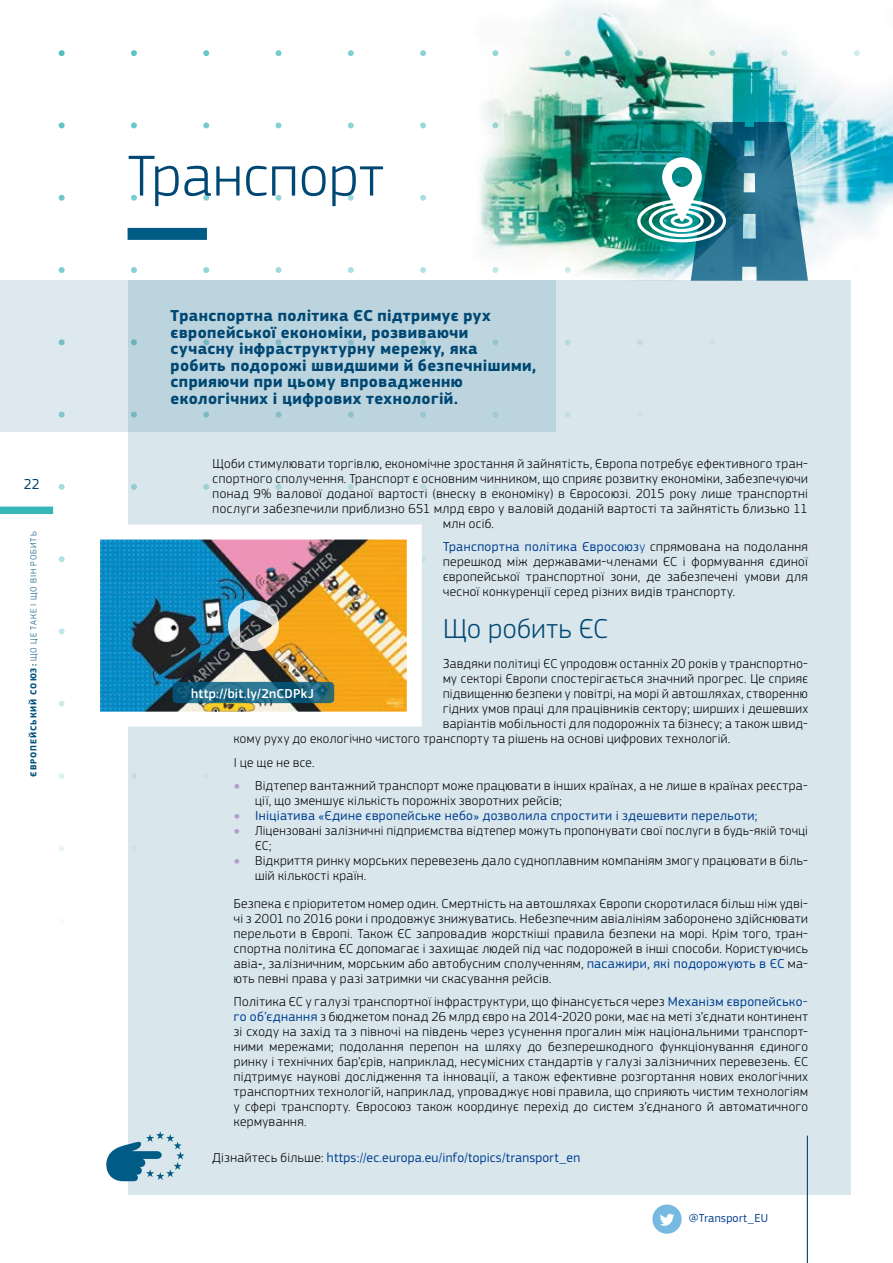
<style>
.page{position:relative;width:893px;height:1263px;background:#fff}
.page>*{position:absolute;margin:0;border:0;box-sizing:border-box;transform-origin:0 0}
.Titre{font:300 60px "EC Square Sans Pro";letter-spacing:.01em;color:#004873}
.Sous-titre_texte{font:300 28.5px "EC Square Sans Pro";letter-spacing:.015em;color:#004873}
.Introduction{font:700 16.5px/16.5px "EC Square Sans Pro";letter-spacing:.025em;color:#004873}
.t1{font:15px "EC Square Sans Pro";color:#014368;scale:.95 1}
._02_Texte_KL_indent{font:300 13.5px/15px "EC Square Sans Pro";letter-spacing:.035em;color:#000}
._02_Texte_KL__no_bas{font:300 13.5px/15px "EC Square Sans Pro";letter-spacing:.035em;color:#000;text-align:justify}
._02_Texte_KL__no_bas-2{font:13.5px "EC Square Sans Pro";letter-spacing:.03em;color:#003f90}
._02_Texte_KL_indent-2{font:300 13.5px/15px "EC Square Sans Pro";letter-spacing:.035em;color:#000;scale:.96 1}
.folio_number{font:500 13.5px "EC Square Sans Pro";letter-spacing:.02em;color:#fff}
._02_Texte_KL__no_bas-3{font:12px "EC Square Sans Pro";letter-spacing:.02em;color:#003f90}
.t2{font:300 9px "EC Square Sans Pro";letter-spacing:.11em;color:#03537e}
.s1{font-weight:700}
.s2{font-weight:400;color:#003f90}
.s3{color:#003f90}
.s4{font-size:7.5px;color:#af9ec8}
.s5{font-weight:300;font-size:7.5px;color:#af9ec8}
.s6{font-family:"DejaVu Sans Condensed";font-weight:400;font-style:italic}
.s7{font-weight:300;color:#000}
</style>
<div class="page">
<div style="left:128px;top:281px;width:722px;height:914px;background:#d9e6ec"></div>
<svg style="left:0;top:281px;width:556px;height:151px;background:#c3d8e1"></svg>
<svg style="left:59px;top:50px;width:6px;height:6px"></svg>
<svg style="left:59px;top:122px;width:6px;height:6px"></svg>
<svg style="left:59px;top:195px;width:6px;height:6px"></svg>
<svg style="left:59px;top:267px;width:6px;height:6px"></svg>
<svg style="left:59px;top:339px;width:6px;height:6px"></svg>
<svg style="left:59px;top:412px;width:6px;height:6px"></svg>
<svg style="left:59px;top:484px;width:6px;height:6px"></svg>
<svg style="left:59px;top:556px;width:6px;height:6px"></svg>
<svg style="left:59px;top:628px;width:6px;height:6px"></svg>
<svg style="left:59px;top:701px;width:6px;height:6px"></svg>
<svg style="left:59px;top:773px;width:6px;height:6px"></svg>
<svg style="left:59px;top:845px;width:6px;height:6px"></svg>
<svg style="left:131px;top:50px;width:6px;height:6px"></svg>
<svg style="left:131px;top:122px;width:6px;height:6px"></svg>
<svg style="left:131px;top:195px;width:6px;height:6px"></svg>
<svg style="left:131px;top:267px;width:6px;height:6px"></svg>
<svg style="left:131px;top:339px;width:6px;height:6px"></svg>
<svg style="left:131px;top:412px;width:6px;height:6px"></svg>
<svg style="left:131px;top:484px;width:6px;height:6px"></svg>
<svg style="left:131px;top:773px;width:6px;height:6px"></svg>
<svg style="left:203px;top:50px;width:6px;height:6px"></svg>
<svg style="left:203px;top:122px;width:6px;height:6px"></svg>
<svg style="left:203px;top:195px;width:6px;height:6px"></svg>
<svg style="left:203px;top:267px;width:6px;height:6px"></svg>
<svg style="left:203px;top:339px;width:6px;height:6px"></svg>
<svg style="left:203px;top:412px;width:6px;height:6px"></svg>
<svg style="left:203px;top:484px;width:6px;height:6px"></svg>
<svg style="left:204px;top:774px;width:5px;height:5px"></svg>
<svg style="left:276px;top:50px;width:5px;height:6px"></svg>
<svg style="left:276px;top:122px;width:5px;height:6px"></svg>
<svg style="left:276px;top:195px;width:5px;height:6px"></svg>
<svg style="left:276px;top:267px;width:5px;height:6px"></svg>
<svg style="left:276px;top:339px;width:5px;height:6px"></svg>
<svg style="left:276px;top:412px;width:5px;height:6px"></svg>
<svg style="left:276px;top:484px;width:5px;height:6px"></svg>
<svg style="left:348px;top:339px;width:6px;height:6px"></svg>
<svg style="left:348px;top:412px;width:6px;height:6px"></svg>
<svg style="left:348px;top:484px;width:6px;height:6px"></svg>
<svg style="left:420px;top:339px;width:6px;height:6px"></svg>
<svg style="left:420px;top:412px;width:6px;height:6px"></svg>
<svg style="left:420px;top:484px;width:6px;height:6px"></svg>
<svg style="left:492px;top:339px;width:6px;height:6px"></svg>
<svg style="left:492px;top:412px;width:6px;height:6px"></svg>
<svg style="left:493px;top:484px;width:5px;height:6px"></svg>
<svg style="left:565px;top:339px;width:6px;height:6px"></svg>
<svg style="left:565px;top:412px;width:6px;height:6px"></svg>
<svg style="left:637px;top:339px;width:6px;height:6px"></svg>
<svg style="left:637px;top:412px;width:6px;height:5px"></svg>
<svg style="left:710px;top:340px;width:5px;height:5px"></svg>
<img style="left:441px;top:0;width:452px;height:281px">
<img style="left:637px;top:122px;width:171px;height:159px">
<svg style="left:106px;top:1131px;width:78px;height:50px"></svg>
<div style="left:128px;top:228px;width:79px;height:12px;background:#005c84"></div>
<svg style="left:652px;top:1204px;width:30px;height:30px"></svg>
<hr style="left:807px;top:1135px;width:1px;height:128px;background:#004873">
<img style="left:100px;top:524px;width:326px;height:203px">
<svg style="left:228px;top:600px;width:53px;height:51px"></svg>
<svg style="left:173px;top:682px;width:161px;height:21px;background:#1d6581"></svg>
<div style="left:0;top:506px;width:53px;height:8px;background:#39b6b8"></div>
<p class="t1" style="left:24px;top:475px;width:18px">22</p>
<p class="t2" style="left:28px;top:777px;width:247px;rotate:-90deg"><span class="s1">ЄВРОПЕЙСЬКИЙ СОЮЗ:</span> ЩО ЦЕ ТАКЕ І ЩО ВІН РОБИТЬ</p>
<p class="Titre" style="left:128px;top:141px;width:258px">Транспорт</p>
<p class="Introduction" style="left:171px;top:308px;width:367px">Транспортна політика ЄС підтримує рух європейської економіки, розвиваючи сучасну інфраструктурну мережу, яка робить подорожі швидшими й безпечнішими, сприяючи при цьому впровадженню екологічних і цифрових технологій.</p>
<p class="_02_Texte_KL__no_bas" style="left:213px;top:456px;width:597px">Щоби стимулювати торгівлю, економічне зростання й зайнятість, Європа потребує ефективного тран-</p>
<p class="_02_Texte_KL__no_bas" style="left:213px;top:471px;width:597px">спортного сполучення. Транспорт є основним чинником, що сприяє розвитку економіки, забезпечуючи</p>
<p class="_02_Texte_KL__no_bas" style="left:213px;top:486px;width:597px">понад 9% валової доданої вартості (внеску в економіку) в Євросоюзі. 2015 року лише транспортні</p>
<p class="_02_Texte_KL__no_bas" style="left:213px;top:501px;width:597px">послуги забезпечили приблизно 651 млрд євро у валовій доданій вартості та зайнятість близько 11</p>
<p class="_02_Texte_KL__no_bas" style="left:443px;top:516px;width:52px">млн осіб.</p>
<p class="_02_Texte_KL__no_bas" style="left:443px;top:539px;width:366px"><span class="s2">Транспортна політика Євросоюз</span><span class="s3">у</span> спрямована на подолання перешкод між державами-членами ЄС і формування єдиної європейської транспортної зони, де забезпечені умови для чесної конкуренції серед різних видів транспорту.</p>
<p class="Sous-titre_texte" style="left:443px;top:612px;width:166px">Що робить ЄС</p>
<p class="_02_Texte_KL_indent" style="left:443px;top:656px;width:366px">Завдяки політиці ЄС упродовж останніх 20 років у транспортно-</p>
<p class="_02_Texte_KL_indent" style="left:443px;top:671px;width:366px">му секторі Європи спостерігається значний прогрес. Це сприяє</p>
<p class="_02_Texte_KL_indent" style="left:443px;top:686px;width:366px">підвищенню безпеки у повітрі, на морі й автошляхах, створенню</p>
<p class="_02_Texte_KL_indent" style="left:443px;top:701px;width:366px">гідних умов праці для працівників сектору; ширших і дешевших</p>
<p class="_02_Texte_KL_indent" style="left:443px;top:716px;width:366px">варіантів мобільності для подорожніх та бізнесу; а також швид-</p>
<p class="_02_Texte_KL_indent" style="left:234px;top:731px;width:498px">кому руху до екологічно чистого транспорту та рішень на основі цифрових технологій.</p>
<p class="_02_Texte_KL_indent" style="left:234px;top:755px;width:82px">І це ще не все.</p>
<p class="_02_Texte_KL_indent" style="left:255px;top:778px;width:554px;text-indent:-21px"><span class="s4">●</span> Відтепер вантажний транспорт може працювати в інших країнах, а не лише в країнах реєстра&shy;ції, що зменшує кількість порожніх зворотних рейсів;</p>
<p class="_02_Texte_KL__no_bas-2" style="left:234px;top:808px;width:525px"><span class="s5">●</span> Ініціатива «Єдине європейське небо» дозволила спростити і здешевити перельоти;</p>
<p class="_02_Texte_KL_indent-2" style="left:255px;top:823px;width:577px;text-indent:-21px"><span class="s4">●</span> Ліцензовані залізничні підприємства відтепер можуть пропонувати свої послуги в будь-якій точці<br>ЄС;</p>
<p class="_02_Texte_KL_indent" style="left:255px;top:853px;width:554px;text-indent:-21px"><span class="s4">●</span> Відкриття ринку морських перевезень дало судноплавним компаніям змогу працювати в біль&shy;шій кількості країн.</p>
<p class="_02_Texte_KL_indent" style="left:234px;top:896px;width:576px;text-align:justify">Безпека є пріоритетом номер один. Смертність на автошляхах Європи скоротилася більш ніж удві&shy;чі з 2001 по 2016 роки і продовжує знижуватись. Небезпечним авіалініям заборонено здійснювати перельоти в Європі. Також ЄС запровадив жорсткіші правила безпеки на морі. Крім того, тран&shy;спортна політика ЄС допомагає і захищає людей під час подорожей в інші способи. Користуючись авіа<span class="s6">‑</span>, залізничним, морським або автобусним сполученням, <span class="s2">пасажири, які подорожують в ЄС</span> ма&shy;ють певні права у разі затримки чи скасування рейсів.</p>
<p class="_02_Texte_KL_indent" style="left:234px;top:994px;width:576px;text-align:justify">Політика ЄС у галузі транспортної інфраструктури, що фінансується через <span class="s2">Механізм європейсько&shy;го об’єднання</span> з бюджетом понад 26 млрд євро на 2014-2020 роки, має на меті з’єднати континент зі сходу на захід та з півночі на південь через усунення прогалин між національними транспорт&shy;ними мережами; подолання перепон на шляху до безперешкодного функціонування єдиного ринку і технічних бар’єрів, наприклад, несумісних стандартів у галузі залізничних перевезень. ЄС підтримує наукові дослідження та інновації, а також ефективне розгортання нових екологічних транспортних технологій, наприклад, упроваджує нові правила, що сприяють чистим технологіям у сфері транспорту. Євросоюз також координує перехід до систем з’єднаного й автоматичного кермування.</p>
<p class="folio_number" style="left:191px;top:685px;width:125px">http://bit.ly/2nCDPkJ</p>
<p class="_02_Texte_KL__no_bas-2" style="left:213px;top:1149px;width:369px"><span class="s7">Дізнайтесь більше:</span> https://ec.europa.eu/info/topics/transport_en</p>
<p class="_02_Texte_KL__no_bas-3" style="left:689px;top:1211px;width:81px">@Transport_EU</p>
</div>
